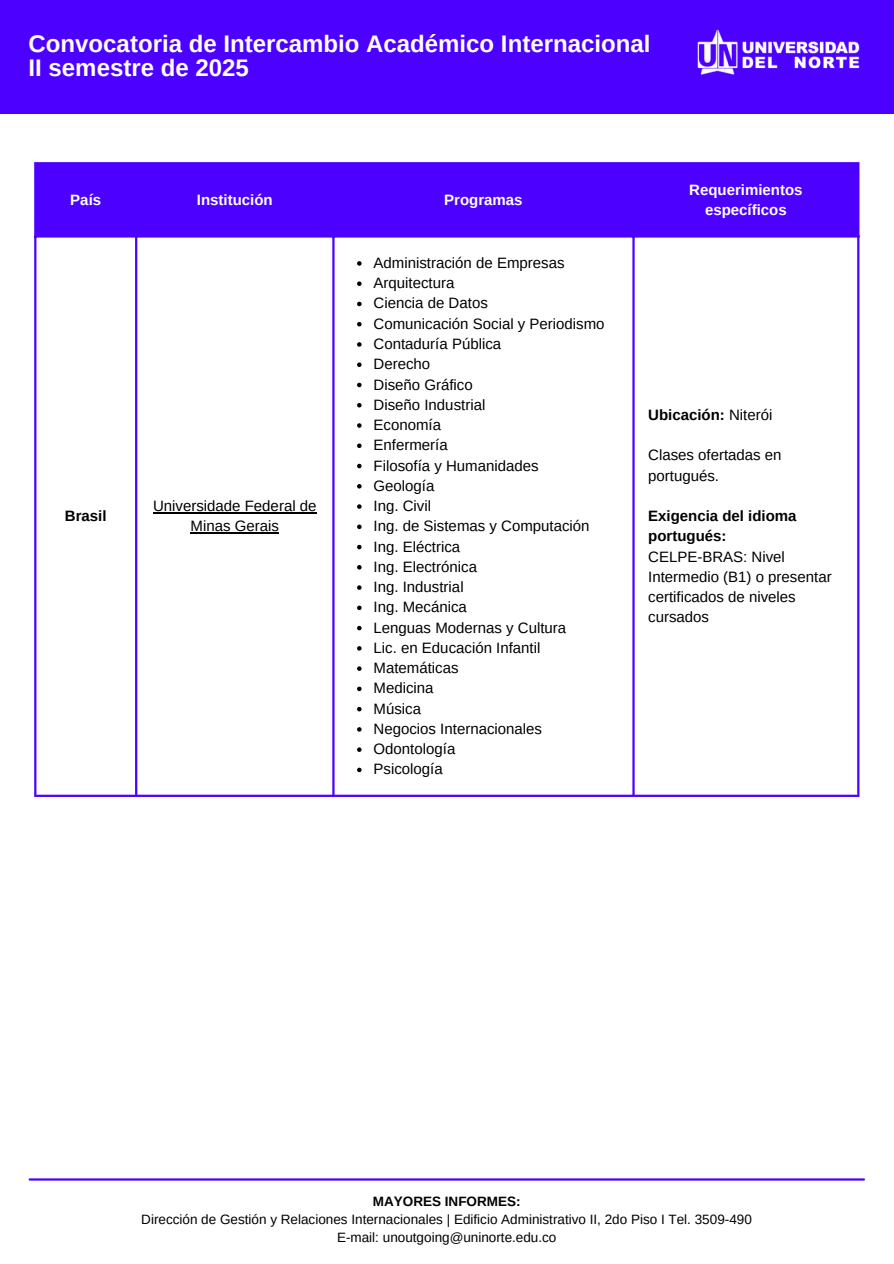
<style>
.page{position:relative;width:894px;height:1264px;background:#fff}
.page>*{position:absolute;margin:0;border:0;box-sizing:border-box;transform-origin:0 0}
.t1{font:700 24px/23.7px "Arimo";color:#fff}
.t2{font:15px/20.2px "Arimo";color:#000}
.t3{font:700 15px/20.2px "Arimo";color:#000}
.t4{font:700 15px/20.2px "Arimo";color:#fff;text-align:center}
.t5{font:13.5px "Arimo";color:#000}
.t6{font:700 13.5px "Arimo";color:#000}
.s1{font-weight:400}
</style>
<div class="page">
<div style="left:0;top:0;width:893px;height:114px;background:#4c00ff"></div>
<hr style="left:30px;top:1178px;width:833px;height:2px;background:#4c00ff">
<div style="left:36px;top:164px;width:820px;height:71px;background:#4c00ff"></div>
<hr style="left:153px;top:512px;width:163px;height:1px;background:#000">
<hr style="left:190px;top:532px;width:89px;height:1px;background:#000">
<svg style="left:357px;top:261px;width:4px;height:5px"></svg>
<svg style="left:357px;top:281px;width:4px;height:5px"></svg>
<svg style="left:357px;top:302px;width:4px;height:4px"></svg>
<svg style="left:357px;top:322px;width:4px;height:4px"></svg>
<svg style="left:357px;top:342px;width:4px;height:5px"></svg>
<svg style="left:357px;top:362px;width:4px;height:5px"></svg>
<svg style="left:357px;top:383px;width:4px;height:4px"></svg>
<svg style="left:357px;top:403px;width:4px;height:4px"></svg>
<svg style="left:357px;top:423px;width:4px;height:5px"></svg>
<svg style="left:357px;top:443px;width:4px;height:5px"></svg>
<svg style="left:357px;top:464px;width:4px;height:4px"></svg>
<svg style="left:357px;top:484px;width:4px;height:4px"></svg>
<svg style="left:357px;top:504px;width:4px;height:5px"></svg>
<svg style="left:357px;top:524px;width:4px;height:5px"></svg>
<svg style="left:357px;top:545px;width:4px;height:4px"></svg>
<svg style="left:357px;top:565px;width:4px;height:4px"></svg>
<svg style="left:357px;top:585px;width:4px;height:5px"></svg>
<svg style="left:357px;top:605px;width:4px;height:5px"></svg>
<svg style="left:357px;top:626px;width:4px;height:4px"></svg>
<svg style="left:357px;top:646px;width:4px;height:4px"></svg>
<svg style="left:357px;top:666px;width:4px;height:5px"></svg>
<svg style="left:357px;top:686px;width:4px;height:5px"></svg>
<svg style="left:357px;top:707px;width:4px;height:4px"></svg>
<svg style="left:357px;top:727px;width:4px;height:4px"></svg>
<svg style="left:357px;top:747px;width:4px;height:5px"></svg>
<svg style="left:357px;top:767px;width:4px;height:5px"></svg>
<hr style="left:34px;top:164px;width:2px;height:630px;background:#4c00ff">
<hr style="left:135px;top:164px;width:2px;height:630px;background:#4c00ff">
<hr style="left:332px;top:164px;width:2px;height:630px;background:#4c00ff">
<hr style="left:632px;top:164px;width:2px;height:630px;background:#4c00ff">
<hr style="left:856px;top:164px;width:3px;height:630px;background:#4c00ff">
<hr style="left:34px;top:162px;width:825px;height:2px;background:#4c00ff">
<hr style="left:34px;top:235px;width:825px;height:2px;background:#4c00ff">
<hr style="left:34px;top:794px;width:825px;height:3px;background:#4c00ff">
<img style="left:697px;top:29px;width:163px;height:46px">
<p class="t1" style="left:29px;top:32px;width:623px">Convocatoria de Intercambio Académico Internacional<br>II semestre de 2025</p>
<p class="t4" style="left:70px;top:189px;width:32px">País</p>
<p class="t4" style="left:197px;top:189px;width:77px">Institución</p>
<p class="t4" style="left:444px;top:189px;width:80px">Programas</p>
<p class="t4" style="left:689px;top:179px;width:115px">Requerimientos específicos</p>
<p class="t3" style="left:65px;top:506px;width:43px">Brasil</p>
<p class="t2" style="left:153px;top:495px;width:165px;text-align:center">Universidade Federal de<br>Minas Gerais</p>
<p class="t2" style="left:373px;top:252px;width:192px">Administración de Empresas</p>
<p class="t2" style="left:373px;top:273px;width:82px">Arquitectura</p>
<p class="t2" style="left:373px;top:293px;width:116px">Ciencia de Datos</p>
<p class="t2" style="left:373px;top:313px;width:232px">Comunicación Social y Periodismo</p>
<p class="t2" style="left:373px;top:333px;width:129px">Contaduría Pública</p>
<p class="t2" style="left:373px;top:354px;width:58px">Derecho</p>
<p class="t2" style="left:373px;top:374px;width:101px">Diseño Gráfico</p>
<p class="t2" style="left:373px;top:394px;width:113px">Diseño Industrial</p>
<p class="t2" style="left:373px;top:414px;width:69px">Economía</p>
<p class="t2" style="left:373px;top:435px;width:76px">Enfermería</p>
<p class="t2" style="left:373px;top:455px;width:167px">Filosofía y Humanidades</p>
<p class="t2" style="left:373px;top:475px;width:62px">Geología</p>
<p class="t2" style="left:373px;top:495px;width:59px">Ing. Civil</p>
<p class="t2" style="left:373px;top:516px;width:217px">Ing. de Sistemas y Computación</p>
<p class="t2" style="left:373px;top:536px;width:88px">Ing. Eléctrica</p>
<p class="t2" style="left:373px;top:556px;width:105px">Ing. Electrónica</p>
<p class="t2" style="left:373px;top:576px;width:92px">Ing. Industrial</p>
<p class="t2" style="left:373px;top:597px;width:95px">Ing. Mecánica</p>
<p class="t2" style="left:373px;top:617px;width:194px">Lenguas Modernas y Cultura</p>
<p class="t2" style="left:373px;top:637px;width:168px">Lic. en Educación Infantil</p>
<p class="t2" style="left:373px;top:657px;width:86px">Matemáticas</p>
<p class="t2" style="left:373px;top:678px;width:62px">Medicina</p>
<p class="t2" style="left:373px;top:698px;width:49px">Música</p>
<p class="t2" style="left:373px;top:718px;width:170px">Negocios Internacionales</p>
<p class="t2" style="left:373px;top:738px;width:83px">Odontología</p>
<p class="t2" style="left:373px;top:759px;width:71px">Psicología</p>
<p class="t3" style="left:648px;top:404px;width:126px">Ubicación: <span class="s1">Niterói</span></p>
<p class="t2" style="left:648px;top:445px;width:135px">Clases ofertadas en portugués.</p>
<p class="t3" style="left:648px;top:506px;width:150px">Exigencia del idioma portugués:</p>
<p class="t2" style="left:648px;top:546px;width:185px">CELPE-BRAS: Nivel<br>Intermedio (B1) o presentar certificados de niveles cursados</p>
<p class="t6" style="left:373px;top:1193px;width:149px">MAYORES INFORMES:</p>
<h1 class="t5" style="left:141px;top:1211px;width:612px">Dirección de Gestión y Relaciones Internacionales | Edificio Administrativo II, 2do Piso I Tel. 3509-490</h1>
<p class="t5" style="left:337px;top:1229px;width:221px">E-mail: unoutgoing@uninorte.edu.co</p>
</div>
